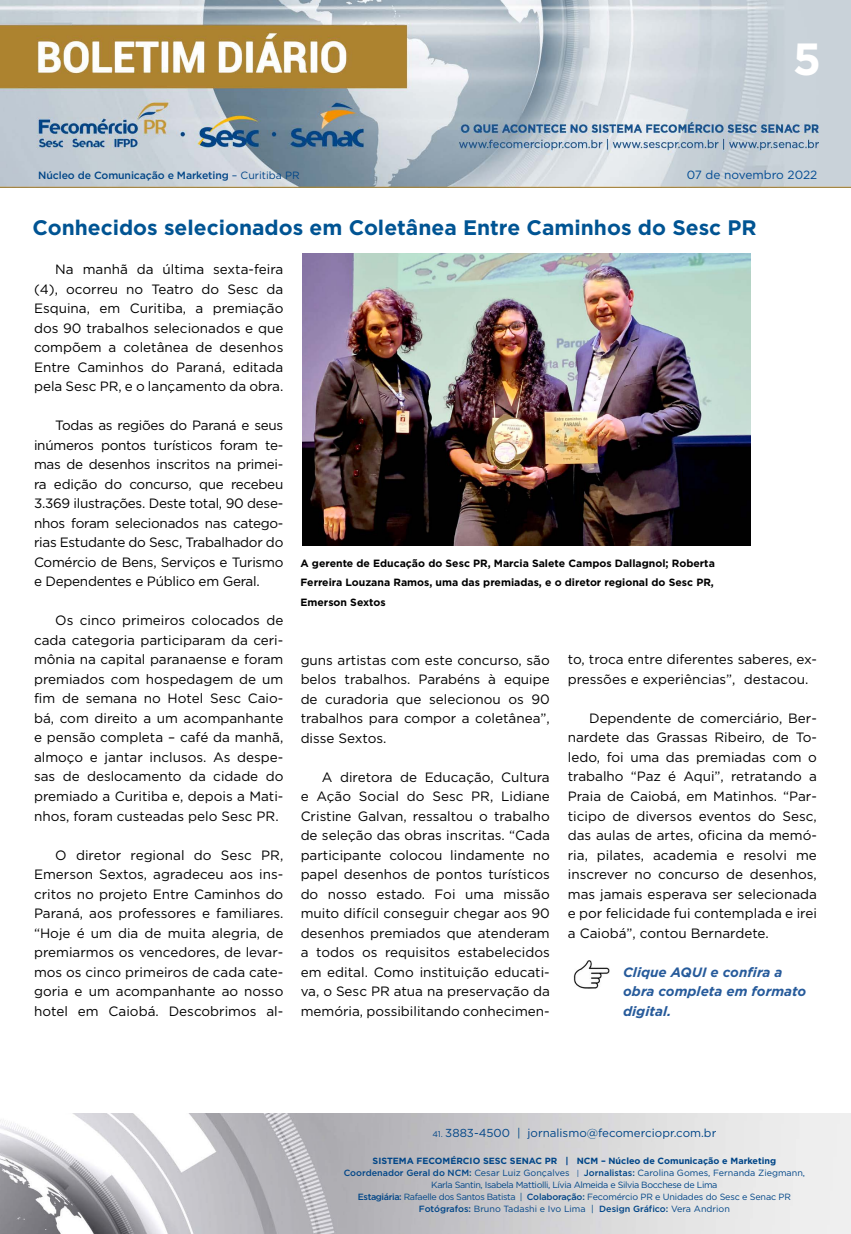
<style>
.page{position:relative;width:851px;height:1234px;background:#fff}
.page>*{position:absolute;margin:0;border:0;box-sizing:border-box;transform-origin:0 0}
.t1{font:700 45px "Gotham";color:#fff}
.t2{font:700 21px "Gotham";color:#005493}
.t3{font:13.5px/19.5px "Gotham";color:#000;text-align:justify}
.t4{font:italic 700 13.5px/19.5px "Gotham";color:#275b9b}
.t5{font:11.85px "Gotham";color:#004a93}
.t6{font:11.55px "Gotham";color:#004587}
.t7{font:700 10.5px/19.5px "Gotham";color:#000;text-align:justify}
.t8{font:500 10.5px "Gotham";letter-spacing:-.01em;color:#004587}
.t9{font:9px/12px "Gotham";letter-spacing:-.02em;color:#004587;text-align:center}
.s1{font-weight:400}
.s2{font-size:8.25px}
.s3{font-weight:700}
.s4{font-weight:500}
.s5{font-size:7.65px}
</style>
<div class="page">
<img style="left:0;top:0;width:850px;height:188px">
<img style="left:0;top:1113px;width:850px;height:120px">
<img style="left:573px;top:960px;width:36px;height:28px">
<img style="left:302px;top:253px;width:448px;height:292px">
<p class="t8" style="left:38px;top:168px;width:263px">Núcleo de Comunicação e Marketing <span class="s1">– Curitiba PR</span></p>
<h1 class="t1" style="left:792px;top:29px;width:30px">5</h1>
<p class="t5" style="left:686px;top:167px;width:132px">07 de novembro 2022</p>
<h2 class="t2" style="left:32px;top:214px;width:725px">Conhecidos selecionados em Coletânea Entre Caminhos do Sesc PR</h2>
<p class="t3" style="left:34px;top:259px;width:251px;text-indent:21px">Na manhã da última sexta-feira (4), ocorreu no Teatro do Sesc da Esquina, em Curitiba, a premiação dos 90 trabalhos selecionados e que compõem a coletânea de desenhos Entre Caminhos do Paraná, editada pela Sesc PR, e o lançamento da obra.</p>
<p class="t3" style="left:34px;top:415px;width:251px;text-indent:21px">Todas as regiões do Paraná e seus inúmeros pontos turísticos foram te&shy;mas de desenhos inscritos na primei&shy;ra edição do concurso, que recebeu 3.369 ilustrações. Deste total, 90 dese&shy;nhos foram selecionados nas catego&shy;rias Estudante do Sesc, Trabalhador do Comércio de Bens, Serviços e Turismo e Dependentes e Público em Geral.</p>
<p class="t3" style="left:34px;top:610px;width:251px;text-indent:21px">Os cinco primeiros colocados de cada categoria participaram da ceri&shy;mônia na capital paranaense e foram premiados com hospedagem de um fim de semana no Hotel Sesc Caio&shy;bá, com direito a um acompanhante e pensão completa – café da manhã, almoço e jantar inclusos. As despe&shy;sas de deslocamento da cidade do premiado a Curitiba e, depois a Mati&shy;nhos, foram custeadas pelo Sesc PR.</p>
<p class="t3" style="left:34px;top:844px;width:251px;text-indent:21px">O diretor regional do Sesc PR, Emerson Sextos, agradeceu aos ins&shy;critos no projeto Entre Caminhos do Paraná, aos professores e familiares. “Hoje é um dia de muita alegria, de premiarmos os vencedores, de levar&shy;mos os cinco primeiros de cada cate&shy;goria e um acompanhante ao nosso hotel em Caiobá. Descobrimos al-</p>
<p class="t7" style="left:300px;top:553px;width:416px">A gerente de Educação do Sesc PR, Marcia Salete Campos Dallagnol; Roberta Ferreira Louzana Ramos, uma das premiadas, e o diretor regional do Sesc PR, Emerson Sextos</p>
<p class="t3" style="left:300px;top:649px;width:250px">guns artistas com este concurso, são belos trabalhos. Parabéns à equipe de curadoria que selecionou os 90 trabalhos para compor a coletânea”, disse Sextos.</p>
<p class="t3" style="left:300px;top:766px;width:250px;text-indent:21px">A diretora de Educação, Cultura e Ação Social do Sesc PR, Lidiane Cristine Galvan, ressaltou o trabalho de seleção das obras inscritas. “Cada participante colocou lindamente no papel desenhos de pontos turísticos do nosso estado. Foi uma missão muito difícil conseguir chegar aos 90 desenhos premiados que atenderam a todos os requisitos estabelecidos em edital. Como instituição educati&shy;va, o Sesc PR atua na preservação da memória, possibilitando conhecimen-</p>
<p class="t3" style="left:567px;top:649px;width:250px">to, troca entre diferentes saberes, ex&shy;pressões e experiências”, destacou.</p>
<p class="t3" style="left:567px;top:708px;width:250px;text-indent:21px">Dependente de comerciário, Ber&shy;nardete das Grassas Ribeiro, de To&shy;ledo, foi uma das premiadas com o trabalho “Paz é Aqui”, retratando a Praia de Caiobá, em Matinhos. “Par&shy;ticipo de diversos eventos do Sesc, das aulas de artes, oficina da memó&shy;ria, pilates, academia e resolvi me inscrever no concurso de desenhos, mas jamais esperava ser selecionada e por felicidade fui contemplada e irei a Caiobá”, contou Bernardete.</p>
<p class="t4" style="left:623px;top:961px;width:185px">Clique AQUI e confira a obra completa em formato digital.</p>
<p class="t6" style="left:432px;top:1125px;width:285px"><span class="s2">41.</span> 3883-4500 | jornalismo@fecomerciopr.com.br</p>
<p class="t9" style="left:343px;top:1154px;width:463px"><span class="s3">SISTEMA FECOMÉRCIO SESC SENAC PR | NCM – Núcleo de Comunicação e Marketing </span><span class="s4">Coordenador Geral do NCM:</span> Cesar Luiz Gonçalves <span class="s5">|</span> <span class="s4">Jornalistas:</span> Carolina Gomes, Fernanda Ziegmann, Karla Santin, Isabela Mattiolli, Lívia Almeida e Silvia Bocchese de Lima<br><span class="s4">Estagiária:</span> Rafaelle dos Santos Batista | <span class="s4">Colaboração:</span> Fecomércio PR e Unidades do Sesc e Senac PR <span class="s4">Fotógrafos:</span> Bruno Tadashi e Ivo Lima | <span class="s4">Design Gráfico:</span> Vera Andrion</p>
</div>
